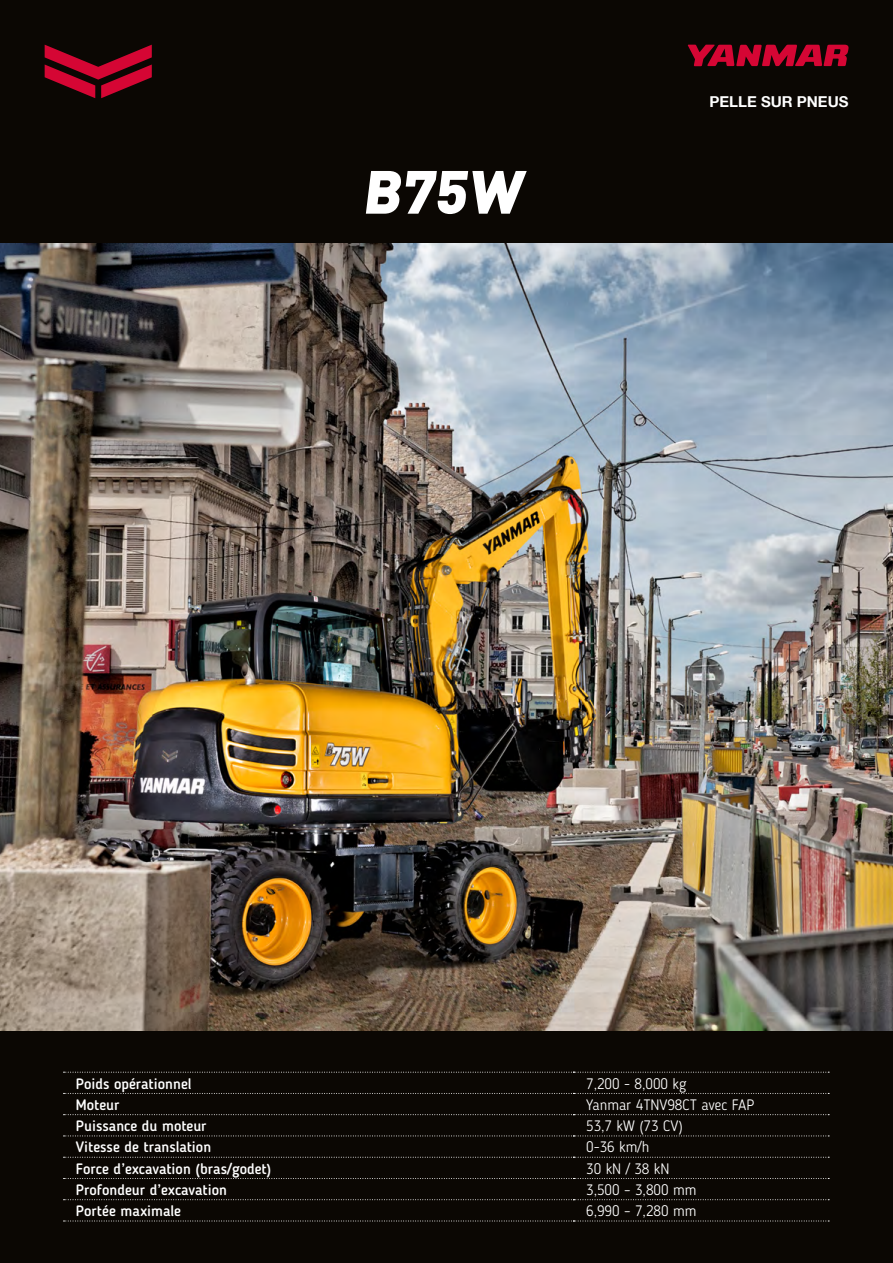
<style>
.page{position:relative;width:893px;height:1263px;background:#0b0703}
.page>*{position:absolute;margin:0;border:0;box-sizing:border-box;transform-origin:0 0}
.t1{font:900 60px "DINOT";color:#fff}
.t2{font:500 15px "Blogger Sans";color:#fff}
.t3{font:300 15px "Blogger Sans";color:#fff}
.t4{font:700 15px "Helvetica Neue LT Com";color:#fff}
</style>
<div class="page">
<img style="left:0;top:243px;width:893px;height:787px">
<svg style="left:688px;top:45px;width:160px;height:21px"></svg>
<svg style="left:45px;top:45px;width:107px;height:53px"></svg>
<svg style="left:64px;top:1072px;width:765px;height:1px"></svg>
<svg style="left:64px;top:1093px;width:765px;height:1px"></svg>
<svg style="left:64px;top:1114px;width:765px;height:1px"></svg>
<svg style="left:64px;top:1135px;width:765px;height:1px"></svg>
<svg style="left:64px;top:1157px;width:765px;height:1px"></svg>
<svg style="left:64px;top:1178px;width:765px;height:1px"></svg>
<svg style="left:64px;top:1199px;width:765px;height:1px"></svg>
<svg style="left:64px;top:1220px;width:765px;height:1px"></svg>
<h1 class="t1" style="left:362px;top:152px;width:171px">B75W</h1>
<p class="t4" style="left:710px;top:92px;width:140px">PELLE SUR PNEUS</p>
<p class="t2" style="left:76px;top:1074px;width:117px">Poids opérationnel</p>
<p class="t3" style="left:586px;top:1074px;width:102px">7,200 - 8,000 kg</p>
<p class="t2" style="left:76px;top:1095px;width:45px">Moteur</p>
<p class="t3" style="left:586px;top:1095px;width:170px">Yanmar 4TNV98CT avec FAP</p>
<p class="t2" style="left:76px;top:1117px;width:132px">Puissance du moteur</p>
<p class="t3" style="left:586px;top:1117px;width:98px">53,7 kW (73 CV)</p>
<p class="t2" style="left:76px;top:1138px;width:137px">Vitesse de translation</p>
<p class="t3" style="left:586px;top:1138px;width:65px">0-36 km/h</p>
<p class="t2" style="left:76px;top:1159px;width:197px">Force d’excavation (bras/godet)</p>
<p class="t3" style="left:586px;top:1159px;width:85px">30 kN / 38 kN</p>
<p class="t2" style="left:76px;top:1180px;width:153px">Profondeur d’excavation</p>
<p class="t3" style="left:586px;top:1180px;width:112px">3,500 – 3,800 mm</p>
<p class="t2" style="left:76px;top:1202px;width:107px">Portée maximale</p>
<p class="t3" style="left:586px;top:1202px;width:112px">6,990 – 7,280 mm</p>
</div>
